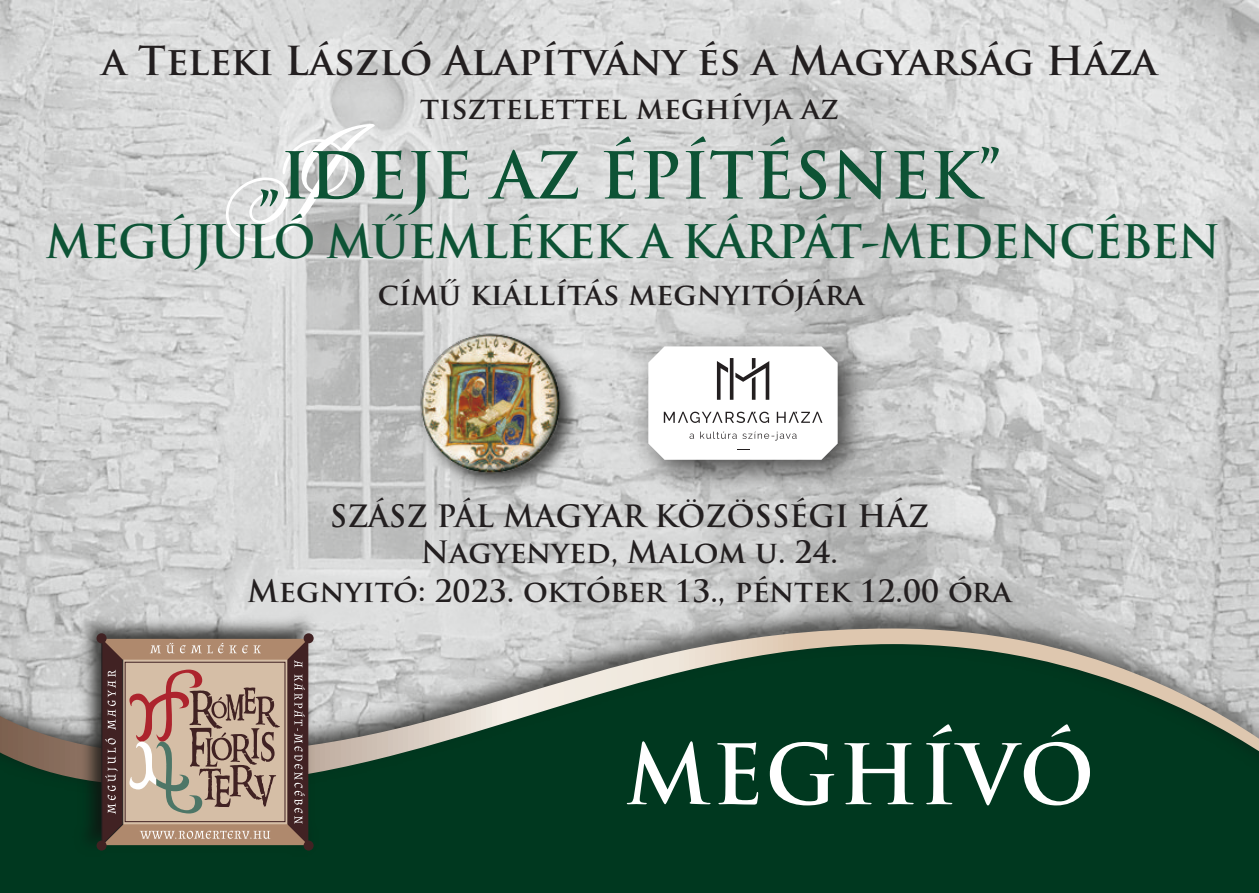
<style>
.page{position:relative;width:1259px;height:893px;background:#fff}
.page>*{position:absolute;margin:0;border:0;box-sizing:border-box;transform-origin:0 0}
.t1{font:700 81px "Trajan Pro";letter-spacing:.025em;color:#fff}
.t2{font:700 63px "Trajan Pro";color:#0d5335}
.t3{font:700 45px "Trajan Pro";letter-spacing:-.03em;color:#0d5335}
.t4{font:700 39px "Trajan Pro";color:#231f20}
.t5{font:700 30px/36px "Trajan Pro";color:#231f20;text-align:center}
</style>
<div class="page">
<img style="left:0;top:0;width:1259px;height:600px">
<div style="left:0;top:797px;width:1259px;height:96px;background:#00381f"></div>
<img style="left:0;top:600px;width:1259px;height:197px">
<svg style="left:0;top:628px;width:1259px;height:158px;background:#52705f"></svg>
<img style="left:73px;top:612px;width:245px;height:244px">
<div style="left:97px;top:633px;width:10px;height:10px;background:#412223;border-radius:50%"></div>
<div style="left:304px;top:633px;width:10px;height:10px;background:#412223;border-radius:50%"></div>
<div style="left:97px;top:840px;width:10px;height:11px;background:#412223;border-radius:50%"></div>
<div style="left:304px;top:840px;width:10px;height:11px;background:#412223;border-radius:50%"></div>
<svg style="left:102px;top:639px;width:206px;height:206px;background:#a58979"></svg>
<img style="left:415px;top:328px;width:168px;height:168px">
<img style="left:627px;top:326px;width:249px;height:173px">
<svg style="left:648px;top:346px;width:189px;height:114px"></svg>
<svg style="left:226px;top:145px;width:11px;height:48px"></svg>
<img style="left:25px;top:193px;width:1212px;height:96px">
<img style="left:237px;top:145px;width:785px;height:89px">
<img style="left:81px;top:20px;width:1097px;height:125px">
<h3 class="t4" style="left:102px;top:46px;width:1056px">a Teleki László Alapítvány és a Magyarság Háza</h3>
<p class="t5" style="left:420px;top:94px;width:420px">tisztelettel meghívja az</p>
<h2 class="t2" style="left:258px;top:151px;width:745px">„IDEJE AZ ÉPÍTÉSNEK”</h2>
<h3 class="t3" style="left:45px;top:224px;width:1176px">MEGÚJULÓ MŰEMLÉKEK A KÁRPÁT-MEDENCÉBEN</h3>
<p class="t5" style="left:378px;top:279px;width:488px">című kiállítás megnyitójára</p>
<p class="t5" style="left:330px;top:501px;width:600px">SZÁSZ PÁL MAGYAR KÖZÖSSÉGI HÁZ<br>Nagyenyed, Malom u. 24.</p>
<p class="t5" style="left:247px;top:576px;width:765px">Megnyitó: 2023. október 13., péntek 12.00 óra</p>
<h1 class="t1" style="left:625px;top:743px;width:470px">MEGHÍVÓ</h1>
</div>
